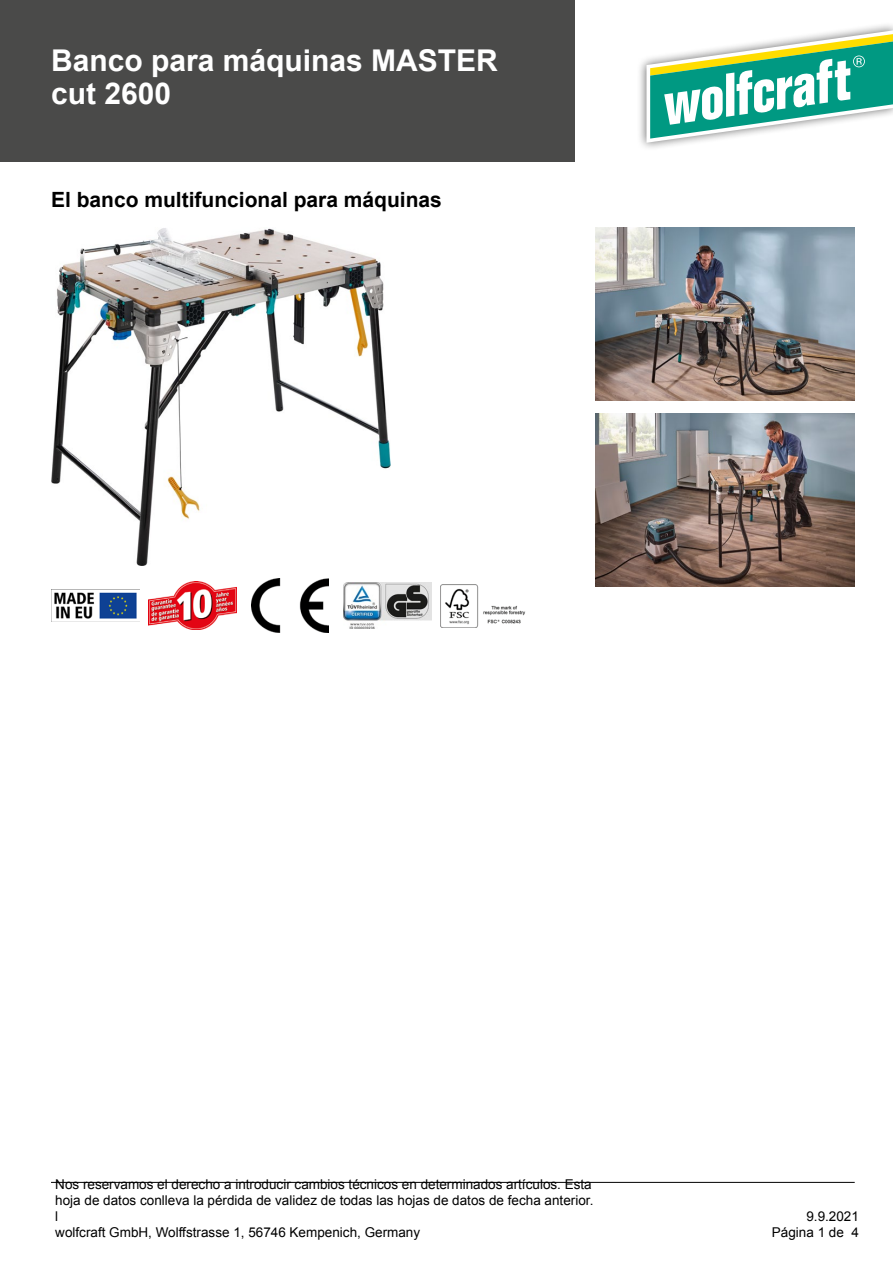
<style>
.page{position:relative;width:893px;height:1263px;background:#fff}
.page>*{position:absolute;margin:0;border:0;box-sizing:border-box;transform-origin:0 0}
.t1{font:700 30px/33px "Arial";color:#fff}
.t2{font:700 21px "Arial";color:#000}
.t3{font:13.5px/16.2px "Arial";color:#000;text-align:right}
</style>
<div class="page">
<div style="left:0;top:0;width:574px;height:162px;background:#4a4a49"></div>
<hr style="left:51px;top:1182px;width:804px;height:1px;background:#000">
<div style="left:637px;top:22px;width:256px;height:130px;background:#000;opacity:.6"></div>
<svg style="left:646px;top:30px;width:247px;height:113px"></svg>
<img style="left:51px;top:228px;width:339px;height:338px">
<img style="left:595px;top:228px;width:260px;height:173px">
<img style="left:595px;top:414px;width:260px;height:173px">
<img style="left:51px;top:590px;width:86px;height:31px">
<img style="left:148px;top:581px;width:89px;height:49px">
<img style="left:252px;top:579px;width:76px;height:53px">
<img style="left:343px;top:582px;width:89px;height:47px">
<img style="left:441px;top:584px;width:84px;height:43px">
<h1 class="t1" style="left:51px;top:45px;width:448px">Banco para máquinas MASTER cut 2600</h1>
<h2 class="t2" style="left:51px;top:185px;width:392px">El banco multifuncional para máquinas</h2>
<p class="t3" style="left:55px;top:1176px;width:540px;text-align:left">Nos reservamos el derecho a introducir cambios técnicos en determinados artículos. Esta hoja de datos conlleva la pérdida de validez de todas las hojas de datos de fecha anterior. l<br>wolfcraft GmbH, Wolffstrasse 1, 56746 Kempenich, Germany</p>
<p class="t3" style="left:772px;top:1208px;width:89px">9.9.2021<br>Página 1 de 4</p>
</div>
